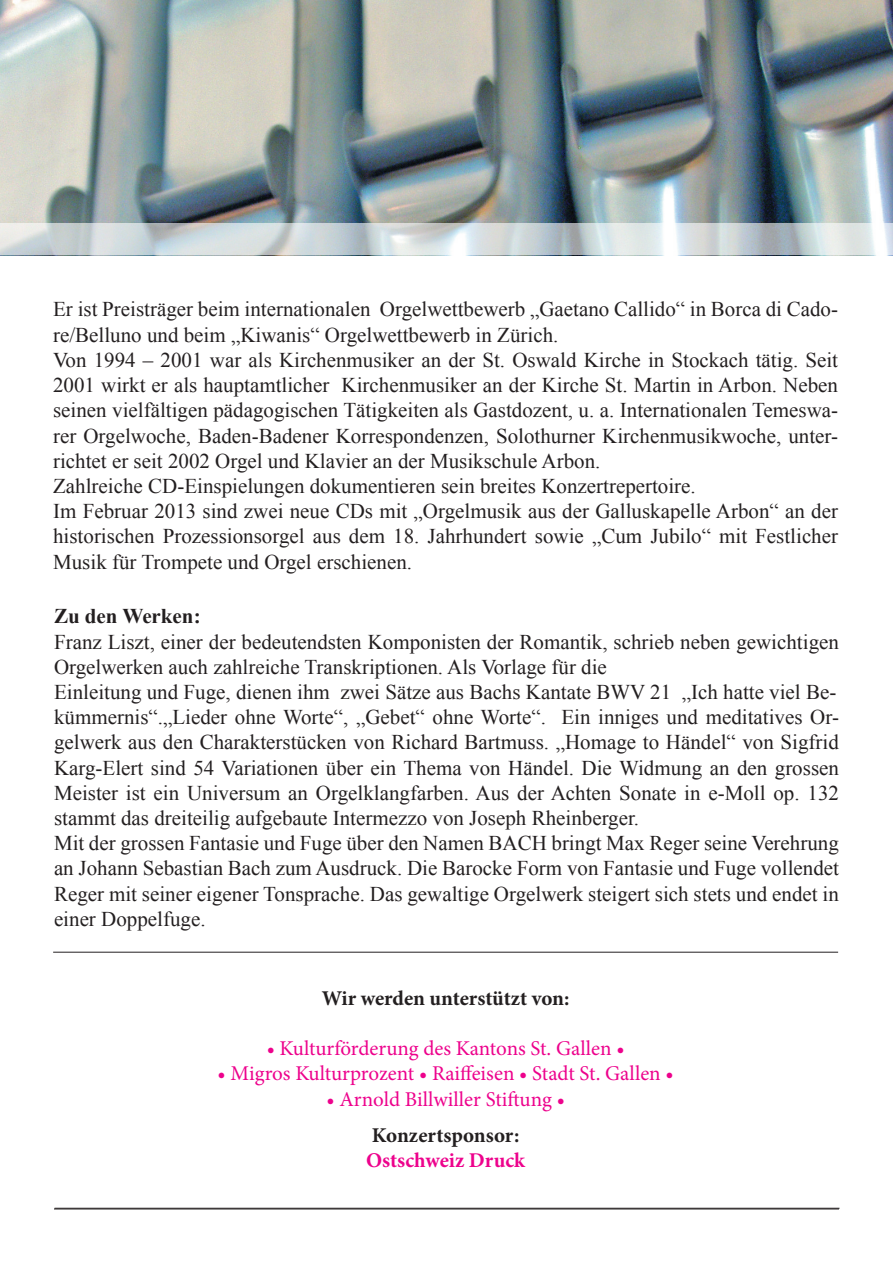
<style>
.page{position:relative;width:893px;height:1263px;background:#fff}
.page>*{position:absolute;margin:0;border:0;box-sizing:border-box;transform-origin:0 0}
.t1{font:21px/25.2px "Times New Roman";color:#231f20;text-align:justify}
.t2{font:21px "Minion Pro";color:#ed028c}
.t3{font:700 21px "Minion Pro";letter-spacing:-.005em;color:#231f20}
.t4{font:700 21px "Minion Pro";color:#ed028c}
.t5{font:700 21px "Times New Roman";color:#231f20}
</style>
<div class="page">
<img style="left:1px;top:0;width:892px;height:223px">
<svg style="left:0;top:223px;width:893px;height:32px;background:#ced7d9"></svg>
<hr style="left:54px;top:1208px;width:785px;height:1px;background:#231f20">
<hr style="left:53px;top:952px;width:785px;height:1px;background:#231f20">
<p class="t1" style="left:53px;top:297px;width:786px">Er ist Preisträger beim internationalen Orgelwettbewerb „Gaetano Callido“ in Borca di Cado&shy;re/Belluno und beim „Kiwanis“ Orgelwettbewerb in Zürich.</p>
<p class="t1" style="left:53px;top:347px;width:786px">Von 1994 – 2001 war als Kirchenmusiker an der St. Oswald Kirche in Stockach tätig. Seit 2001 wirkt er als hauptamtlicher Kirchenmusiker an der Kirche St. Martin in Arbon. Neben seinen vielfältigen pädagogischen Tätigkeiten als Gastdozent, u. a. Internationalen Temeswa&shy;rer Orgelwoche, Baden-Badener Korrespondenzen, Solothurner Kirchenmusikwoche, unter&shy;richtet er seit 2002 Orgel und Klavier an der Musikschule Arbon.</p>
<p class="t1" style="left:53px;top:473px;width:644px">Zahlreiche CD-Einspielungen dokumentieren sein breites Konzertrepertoire.</p>
<p class="t1" style="left:53px;top:498px;width:786px">Im Februar 2013 sind zwei neue CDs mit „Orgelmusik aus der Galluskapelle Arbon“ an der historischen Prozessionsorgel aus dem 18. Jahrhundert sowie „Cum Jubilo“ mit Festlicher Musik für Trompete und Orgel erschienen.</p>
<p class="t5" style="left:54px;top:602px;width:148px">Zu den Werken:</p>
<p class="t1" style="left:54px;top:629px;width:786px">Franz Liszt, einer der bedeutendsten Komponisten der Romantik, schrieb neben gewichtigen<br>Orgelwerken auch zahlreiche Transkriptionen. Als Vorlage für die</p>
<p class="t1" style="left:54px;top:679px;width:784px">Einleitung und Fuge, dienen ihm zwei Sätze aus Bachs Kantate BWV 21 „Ich hatte viel Be-</p>
<p class="t1" style="left:54px;top:704px;width:786px">kümmernis“.„Lieder ohne Worte“, „Gebet“ ohne Worte“. Ein inniges und meditatives Or&shy;gelwerk aus den Charakterstücken von Richard Bartmuss. „Homage to Händel“ von Sigfrid Karg-Elert sind 54 Variationen über ein Thema von Händel. Die Widmung an den grossen Meister ist ein Universum an Orgelklangfarben. Aus der Achten Sonate in e-Moll op. 132 stammt das dreiteilig aufgebaute Intermezzo von Joseph Rheinberger.</p>
<p class="t1" style="left:54px;top:830px;width:786px">Mit der grossen Fantasie und Fuge über den Namen BACH bringt Max Reger seine Verehrung an Johann Sebastian Bach zum Ausdruck. Die Barocke Form von Fantasie und Fuge vollendet Reger mit seiner eigener Tonsprache. Das gewaltige Orgelwerk steigert sich stets und endet in einer Doppelfuge.</p>
<p class="t3" style="left:322px;top:983px;width:249px">Wir werden unterstützt von:</p>
<p class="t2" style="left:267px;top:1034px;width:359px">• Kulturförderung des Kantons St. Gallen •</p>
<p class="t2" style="left:218px;top:1059px;width:458px">• Migros Kulturprozent • Raiffeisen • Stadt St. Gallen •</p>
<p class="t2" style="left:326px;top:1085px;width:240px">• Arnold Billwiller Stiftung •</p>
<p class="t3" style="left:372px;top:1120px;width:149px">Konzertsponsor:</p>
<p class="t4" style="left:366px;top:1145px;width:160px">Ostschweiz Druck</p>
</div>
